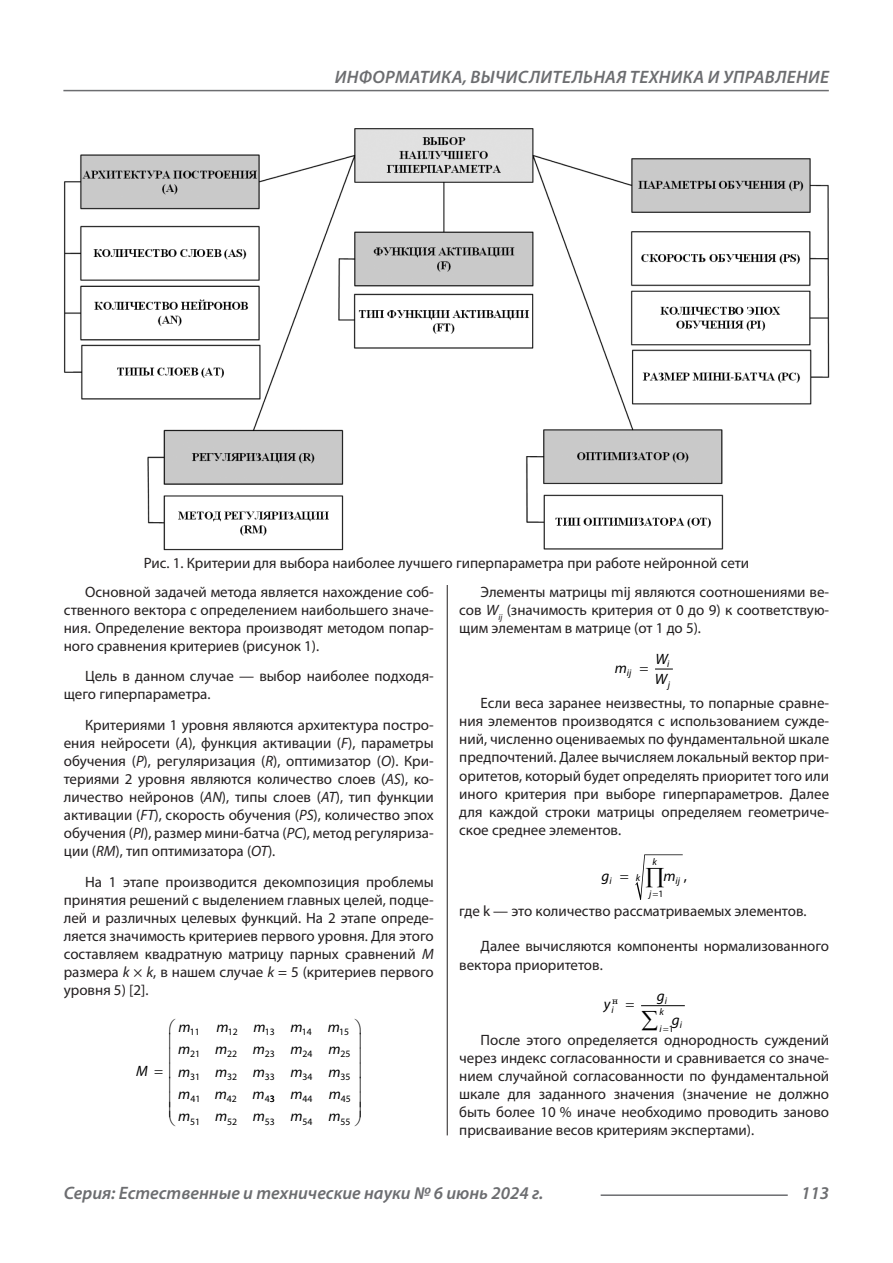
<style>
.page{position:relative;width:893px;height:1263px;background:#fff}
.page>*{position:absolute;margin:0;border:0;box-sizing:border-box;transform-origin:0 0}
.t1{font:italic 600 18px "Myriad Pro";letter-spacing:.005em;color:#6c6d70}
.Статья_текст{font:15px/18px "Myriad Pro";color:#231f20;text-align:justify}
.t2{font:italic 15px/22.5px "Myriad Pro";color:#000;text-align:justify}
.t3{font:15px "Myriad Pro";color:#000}
.t4{font:9.75px "Myriad Pro";color:#000}
.t5{font:italic 9.75px/20.4px "Myriad Pro";color:#000}
.t6{font:9.75px "School Book C";color:#000}
.s1{font-style:italic}
</style>
<div class="page">
<hr style="left:447px;top:128px;width:1px;height:1007px;background:#231f20">
<hr style="left:63px;top:90px;width:766px;height:1px;background:#6c6d70">
<hr style="left:601px;top:1194px;width:187px;height:2px;background:#6c6d70">
<svg style="left:655px;top:669px;width:18px;height:1px"></svg>
<hr style="left:641px;top:1005px;width:44px;height:1px;background:#000">
<div style="left:442px;top:568px;width:11px;height:17px;background:#fff"></div>
<img style="left:64px;top:128px;width:765px;height:422px">
<svg style="left:635px;top:854px;width:48px;height:46px"></svg>
<p class="t1" style="left:335px;top:66px;width:496px">ИНФОРМАТИКА, ВЫЧИСЛИТЕЛЬНАЯ ТЕХНИКА И УПРАВЛЕНИЕ</p>
<p class="Статья_текст" style="left:144px;top:554px;width:607px">Рис. 1. Критерии для выбора наиболее лучшего гиперпараметра при работе нейронной сети</p>
<p class="Статья_текст" style="left:64px;top:582px;width:371px;text-indent:21px">Основной задачей метода является нахождение соб&shy;ственного вектора с определением наибольшего значе&shy;ния. Определение вектора производят методом попар&shy;ного сравнения критериев (рисунок 1).</p>
<p class="Статья_текст" style="left:64px;top:667px;width:371px;text-indent:21px">Цель в данном случае — выбор наиболее подходя&shy;щего гиперпараметра.</p>
<p class="Статья_текст" style="left:64px;top:716px;width:371px;text-indent:21px">Критериями 1 уровня являются архитектура постро&shy;ения нейросети (<span class="s1">A</span>), функция активации (<span class="s1">F</span>), параметры обучения (<span class="s1">P</span>), регуляризация (<span class="s1">R</span>), оптимизатор (<span class="s1">O</span>). Кри&shy;териями 2 уровня являются количество слоев (<span class="s1">AS</span>), ко&shy;личество нейронов (<span class="s1">AN</span>), типы слоев (<span class="s1">AT</span>), тип функции активации (<span class="s1">FT</span>), скорость обучения (<span class="s1">PS</span>), количество эпох обучения (<span class="s1">PI</span>), размер мини-батча (<span class="s1">PC</span>), метод регуляриза&shy;ции (<span class="s1">RM</span>), тип оптимизатора (<span class="s1">OT</span>).</p>
<p class="Статья_текст" style="left:64px;top:872px;width:371px;text-indent:21px">На 1 этапе производится декомпозиция проблемы принятия решений с выделением главных целей, подце&shy;лей и различных целевых функций. На 2 этапе опреде&shy;ляется значимость критериев первого уровня. Для этого составляем квадратную матрицу парных сравнений <span class="s1">M </span>размера <span class="s1">k</span> × <span class="s1">k</span>, в нашем случае <span class="s1">k</span> = 5 (критериев первого уровня 5) [2].</p>
<p class="t2" style="left:136px;top:1060px;width:13px">M</p>
<p class="t2" style="left:179px;top:1015px;width:14px">m</p>
<p class="t2" style="left:217px;top:1015px;width:14px">m</p>
<p class="t2" style="left:254px;top:1015px;width:14px">m</p>
<p class="t2" style="left:290px;top:1015px;width:14px">m</p>
<p class="t2" style="left:328px;top:1015px;width:14px">m</p>
<p class="t2" style="left:178px;top:1037px;width:14px">m m m m</p>
<p class="t2" style="left:215px;top:1037px;width:14px">m</p>
<p class="t2" style="left:253px;top:1037px;width:14px">m</p>
<p class="t2" style="left:290px;top:1037px;width:14px">m</p>
<p class="t2" style="left:328px;top:1037px;width:14px">m</p>
<p class="t4" style="left:190px;top:1025px;width:12px">11</p>
<p class="t4" style="left:228px;top:1025px;width:12px">12</p>
<p class="t4" style="left:265px;top:1025px;width:12px">13</p>
<p class="t4" style="left:302px;top:1025px;width:12px">14</p>
<p class="t4" style="left:339px;top:1025px;width:12px">15</p>
<p class="t4" style="left:190px;top:1048px;width:12px">21</p>
<p class="t4" style="left:190px;top:1070px;width:12px">31</p>
<p class="t4" style="left:190px;top:1093px;width:12px">41</p>
<p class="t4" style="left:190px;top:1115px;width:12px">51</p>
<p class="t4" style="left:227px;top:1048px;width:12px">22</p>
<p class="t4" style="left:265px;top:1048px;width:12px">23</p>
<p class="t4" style="left:302px;top:1048px;width:12px">24</p>
<p class="t4" style="left:340px;top:1048px;width:12px">25</p>
<p class="t4" style="left:227px;top:1070px;width:12px">32</p>
<p class="t4" style="left:265px;top:1070px;width:12px">33</p>
<p class="t4" style="left:302px;top:1070px;width:12px">34</p>
<p class="t4" style="left:340px;top:1070px;width:12px">35</p>
<p class="t4" style="left:227px;top:1093px;width:12px">42</p>
<p class="t4" style="left:265px;top:1093px;width:12px">43</p>
<p class="t4" style="left:303px;top:1093px;width:12px">44</p>
<p class="t4" style="left:341px;top:1093px;width:12px">45</p>
<p class="t4" style="left:227px;top:1115px;width:12px">52</p>
<p class="t4" style="left:265px;top:1115px;width:12px">53</p>
<p class="t4" style="left:302px;top:1115px;width:12px">54</p>
<p class="t4" style="left:340px;top:1115px;width:12px">55</p>
<p class="t2" style="left:215px;top:1060px;width:14px">m</p>
<p class="t2" style="left:253px;top:1060px;width:14px">m</p>
<p class="t2" style="left:290px;top:1060px;width:14px">m</p>
<p class="t2" style="left:328px;top:1060px;width:14px">m</p>
<p class="t2" style="left:215px;top:1082px;width:14px">m</p>
<p class="t2" style="left:253px;top:1082px;width:14px">m</p>
<p class="t2" style="left:290px;top:1082px;width:14px">m</p>
<p class="t2" style="left:329px;top:1082px;width:14px">m</p>
<p class="t2" style="left:215px;top:1105px;width:14px">m</p>
<p class="t2" style="left:253px;top:1105px;width:14px">m</p>
<p class="t2" style="left:290px;top:1105px;width:14px">m</p>
<p class="t2" style="left:328px;top:1105px;width:14px">m</p>
<p class="Статья_текст" style="left:459px;top:582px;width:371px;text-indent:21px">Элементы матрицы mij являются соотношениями ве&shy;сов <span class="s1">W</span><sub>ij</sub> (значимость критерия от 0 до 9) к соответствую&shy;щим элементам в матрице (от 1 до 5).</p>
<p class="t2" style="left:615px;top:656px;width:14px">m</p>
<p class="t2" style="left:655px;top:649px;width:15px;line-height:20.4px">W<br>W</p>
<p class="t5" style="left:627px;top:662px;width:6px">ij</p>
<p class="t5" style="left:667px;top:653px;width:4px">i j</p>
<p class="Статья_текст" style="left:459px;top:694px;width:371px;text-indent:21px">Если веса заранее неизвестны, то попарные сравне&shy;ния элементов производятся с использованием сужде&shy;ний, численно оцениваемых по фундаментальной шкале предпочтений. Далее вычисляем локальный вектор при&shy;оритетов, который будет определять приоритет того или иного критерия при выборе гиперпараметров. Далее для каждой строки матрицы определяем геометриче&shy;ское среднее элементов.</p>
<p class="t2" style="left:601px;top:864px;width:9px">g</p>
<p class="t2" style="left:663px;top:864px;width:14px">m</p>
<p class="t5" style="left:652px;top:851px;width:6px">k</p>
<p class="t5" style="left:636px;top:867px;width:6px">k</p>
<p class="t5" style="left:609px;top:870px;width:4px">i</p>
<p class="t5" style="left:675px;top:870px;width:6px">ij</p>
<p class="t3" style="left:684px;top:867px;width:5px">,</p>
<p class="Статья_текст" style="left:459px;top:902px;width:349px">где k — это количество рассматриваемых элементов.</p>
<p class="Статья_текст" style="left:459px;top:937px;width:371px;text-indent:21px">Далее вычисляются компоненты нормализованного вектора приоритетов.</p>
<p class="t2" style="left:604px;top:993px;width:8px">y</p>
<p class="t5" style="left:649px;top:883px;width:4px">j</p>
<p class="t4" style="left:658px;top:887px;width:7px">1</p>
<p class="t2" style="left:657px;top:984px;width:9px">g</p>
<p class="t5" style="left:665px;top:990px;width:4px">i</p>
<p class="t6" style="left:612px;top:996px;width:7px">н</p>
<p class="t5" style="left:611px;top:999px;width:4px">i</p>
<p class="t5" style="left:659px;top:1001px;width:6px">k</p>
<p class="t2" style="left:672px;top:1008px;width:9px">g</p>
<p class="t5" style="left:680px;top:1014px;width:4px">i</p>
<p class="t5" style="left:659px;top:1018px;width:4px">i</p>
<p class="t4" style="left:669px;top:1022px;width:7px">1</p>
<p class="Статья_текст" style="left:459px;top:1030px;width:371px;text-indent:21px">После этого определяется однородность суждений через индекс согласованности и сравнивается со значе&shy;нием случайной согласованности по фундаментальной шкале для заданного значения (значение не должно быть более 10 % иначе необходимо проводить заново присваивание весов критериям экспертами).</p>
<p class="t1" style="left:64px;top:1182px;width:481px">Серия: Естественные и технические науки № 6 июнь 2024 г.</p>
<p class="t1" style="left:801px;top:1182px;width:30px">113</p>
</div>
